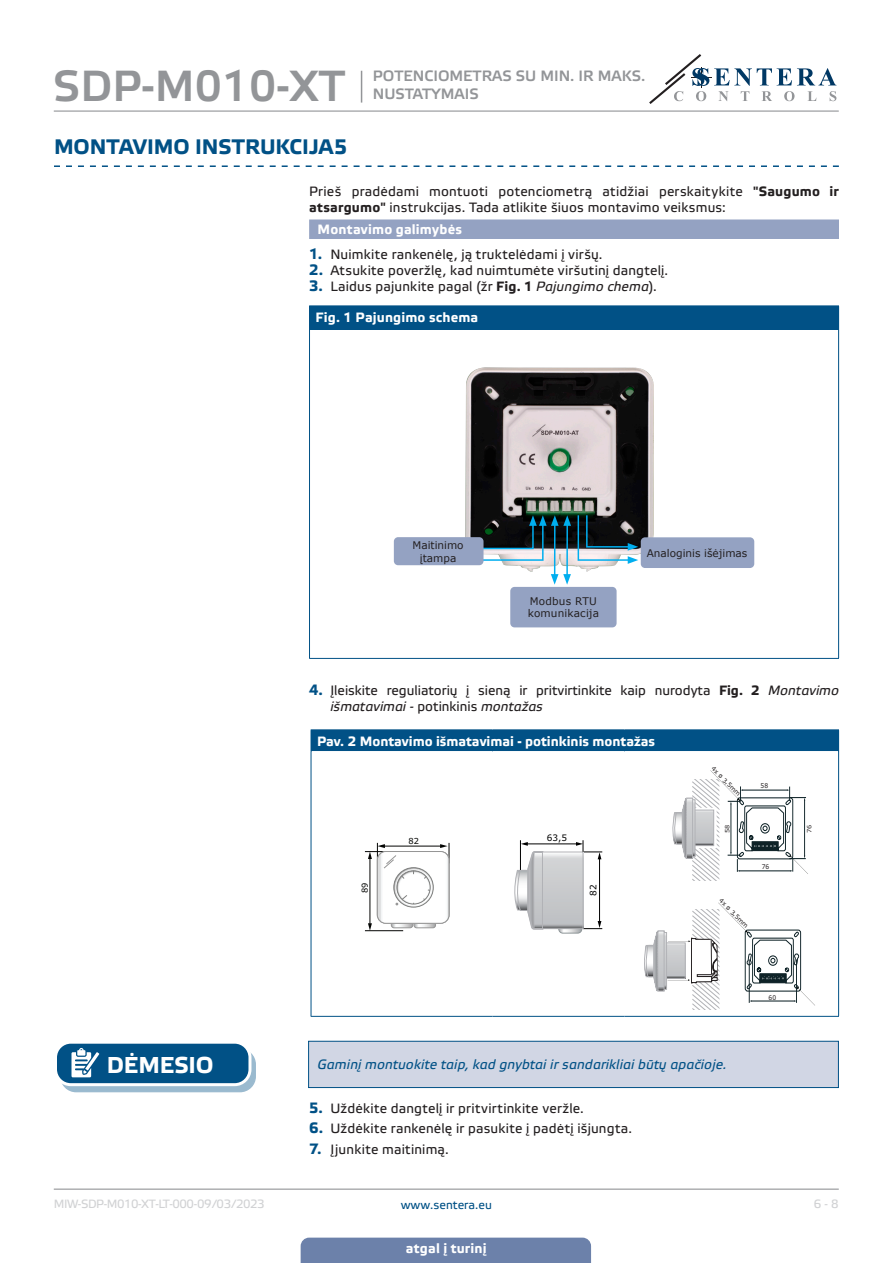
<style>
.page{position:relative;width:893px;height:1263px;background:#fff}
.page>*{position:absolute;margin:0;border:0;box-sizing:border-box;transform-origin:0 0}
.t1{font:43.5px "Etelka Medium Pro";color:#939598}
.t2{font:700 22.95px "Etelka Text Pro";letter-spacing:-.005em;color:#fff}
.t3{font:700 21px "Etelka Text Pro";letter-spacing:-.005em;color:#015186}
.t4{font:15px/18px "Etelka Medium Pro";color:#939598}
.body{font:13.5px/16.2px "Etelka Text Pro";letter-spacing:.015em;color:#231f20}
.attention{font:italic 13.5px "Etelka Text Pro";letter-spacing:.01em;color:#015186}
.head-table{font:700 13.5px "Etelka Text Pro";color:#fff}
.table_text{font:700 13.5px "Etelka Text Pro";letter-spacing:.015em;color:#fff}
.Number-roman{font:700 13.5px "Etelka Text Pro";letter-spacing:.01em;color:#fff}
.t5{font:12px "Etelka Text Pro";letter-spacing:-.035em;color:#d1d2d4}
.t6{font:12px "Etelka Text Pro";color:#015186}
.table_text-2{font:10.5px/12.6px "Verdana";color:#231f20;text-align:center}
.table_text-3{font:10.5px "Verdana";letter-spacing:.02em;color:#231f20}
.t7{font:9px "Verdana";color:#000}
.t8{font:8.25px "Verdana";color:#040503}
.t9{font:6.6px "Verdana";color:#231f20;scale:.91 1}
.t10{font:6.3px "Verdana";color:#231f20}
.t11{font:6px "Verdana";color:#231f20;scale:1.1 1}
.s1{font-weight:700}
.s2{font-weight:700;font-size:15px;color:#015186}
.s3{font-style:italic}
</style>
<div class="page">
<hr style="left:54px;top:111px;width:785px;height:1px;background:#939598">
<hr style="left:54px;top:1188px;width:785px;height:2px;background:#939598">
<svg style="left:649px;top:54px;width:187px;height:50px"></svg>
<div style="left:301px;top:1237px;width:290px;height:26px;background:#6c81aa"></div>
<hr style="left:361px;top:71px;width:1px;height:32px;background:#939598">
<svg style="left:54px;top:165px;width:785px;height:2px"></svg>
<div style="left:309px;top:219px;width:530px;height:20px;background:#94a2c2"></div>
<div style="left:309px;top:306px;width:530px;height:23px;background:#015186"></div>
<hr style="left:309px;top:305px;width:530px;height:1px;background:#015186">
<hr style="left:309px;top:329px;width:1px;height:329px;background:#015186">
<hr style="left:838px;top:329px;width:1px;height:329px;background:#015186">
<hr style="left:309px;top:658px;width:530px;height:1px;background:#015186">
<img style="left:466px;top:367px;width:187px;height:205px">
<div style="left:394px;top:537px;width:89px;height:28px;background:#94a2c2;border-radius:4px"></div>
<div style="left:641px;top:537px;width:113px;height:31px;background:#94a2c2;border-radius:4px"></div>
<svg style="left:577px;top:514px;width:61px;height:50px;background:#4d5d65"></svg>
<div style="left:510px;top:587px;width:107px;height:40px;background:#94a2c2;border-radius:4px"></div>
<hr style="left:554px;top:523px;width:2px;height:53px;background:#00aeef">
<hr style="left:566px;top:523px;width:2px;height:53px;background:#00aeef">
<svg style="left:447px;top:515px;width:124px;height:46px"></svg>
<svg style="left:551px;top:574px;width:20px;height:11px"></svg>
<div style="left:311px;top:730px;width:528px;height:21px;background:#015186"></div>
<hr style="left:311px;top:729px;width:182px;height:1px;background:#015186">
<hr style="left:493px;top:729px;width:132px;height:1px;background:#015186">
<hr style="left:625px;top:729px;width:214px;height:1px;background:#015186">
<hr style="left:311px;top:751px;width:1px;height:265px;background:#015186">
<hr style="left:838px;top:751px;width:1px;height:265px;background:#015186">
<hr style="left:311px;top:1016px;width:182px;height:1px;background:#015186">
<hr style="left:493px;top:1016px;width:132px;height:1px;background:#015186">
<hr style="left:625px;top:1016px;width:214px;height:1px;background:#015186">
<hr style="left:365px;top:931px;width:38px;height:1px;background:#c9cac9">
<svg style="left:365px;top:843px;width:85px;height:88px"></svg>
<div style="left:558px;top:924px;width:24px;height:9px;border:1px solid #8e9698;border-radius:4px"></div>
<hr style="left:520px;top:840px;width:1px;height:50px;background:#000">
<hr style="left:526px;top:843px;width:51px;height:1px;background:#000">
<hr style="left:599px;top:858px;width:1px;height:64px;background:#000">
<svg style="left:559px;top:921px;width:43px;height:12px"></svg>
<svg style="left:576px;top:840px;width:26px;height:19px"></svg>
<svg style="left:514px;top:842px;width:30px;height:88px"></svg>
<svg style="left:544px;top:853px;width:37px;height:74px;background:#c8cacc"></svg>
<div style="left:542px;top:851px;width:41px;height:78px;border:1px solid #b1b2b6"></div>
<svg style="left:644px;top:903px;width:171px;height:107px"></svg>
<svg style="left:672px;top:770px;width:136px;height:111px"></svg>
<div style="left:309px;top:1041px;width:529px;height:46px;background:#d1d6e4"></div>
<div style="left:308px;top:1041px;width:531px;height:47px;border:1px solid #015186"></div>
<svg style="left:61px;top:1049px;width:194px;height:43px"></svg>
<div style="left:60px;top:1048px;width:196px;height:44px;border:1px solid #015186;border-radius:15px"></div>
<div style="left:56px;top:1042px;width:194px;height:43px;background:#015186;border-radius:15px"></div>
<div style="left:54px;top:1041px;width:197px;height:45px;border:3px solid #fff;border-radius:15px"></div>
<svg style="left:71px;top:1048px;width:34px;height:37px"></svg>
<h1 class="t1" style="left:53px;top:62px;width:294px">SDP-M010-XT</h1>
<p class="t4" style="left:373px;top:67px;width:274px">POTENCIOMETRAS SU MIN. IR MAKS.<br>NUSTATYMAIS</p>
<p class="t3" style="left:54px;top:134px;width:295px">MONTAVIMO INSTRUKCIJA5</p>
<p class="body" style="left:309px;top:184px;width:531px">Prieš pradėdami montuoti potenciometrą atidžiai perskaitykite <span class="s1">"Saugumo ir atsargumo"</span> instrukcijas. Tada atlikite šiuos montavimo veiksmus:</p>
<p class="Number-roman" style="left:318px;top:221px;width:146px">Montavimo galimybės</p>
<p class="body" style="left:309px;top:247px;width:295px"><span class="s2">1.</span> Nuimkite rankenėlę, ją truktelėdami į viršų.</p>
<p class="body" style="left:309px;top:263px;width:361px"><span class="s2">2.</span> Atsukite poveržlę, kad nuimtumėte viršutinį dangtelį.</p>
<p class="body" style="left:309px;top:279px;width:349px"><span class="s2">3.</span> Laidus pajunkite pagal (žr <span class="s1">Fig. 1</span> <span class="s3">Pajungimo chema</span>).</p>
<p class="table_text" style="left:315px;top:308px;width:164px">Fig. 1 Pajungimo schema</p>
<p class="table_text-2" style="left:412px;top:539px;width:53px">Maitinimo įtampa</p>
<p class="table_text-2" style="left:647px;top:546px;width:102px">Analoginis išėjimas</p>
<p class="table_text-3" style="left:530px;top:594px;width:69px">Modbus RTU</p>
<p class="table_text-2" style="left:528px;top:607px;width:73px">komunikacija</p>
<p class="body" style="left:330px;top:682px;width:510px;text-indent:-21px"><span class="s2">4.</span> Įleiskite reguliatorių į sieną ir pritvirtinkite kaip nurodyta <span class="s1">Fig. 2</span> <span class="s3">Montavimo išmatavimai -</span> potinkinis <span class="s3">montažas</span></p>
<p class="head-table" style="left:317px;top:732px;width:339px">Pav. 2 Montavimo išmatavimai - potinkinis montažas</p>
<p class="t8" style="left:359px;top:893px;width:12px;rotate:-90deg">89</p>
<p class="t8" style="left:408px;top:835px;width:12px">82</p>
<p class="t7" style="left:547px;top:832px;width:22px">63,5</p>
<p class="t7" style="left:587px;top:896px;width:13px;rotate:-90deg">82</p>
<p class="t10" style="left:716px;top:765px;width:40px;rotate:45deg">4x ø 3,5mm</p>
<p class="t11" style="left:723px;top:833px;width:9px;rotate:-90deg">58</p>
<p class="t10" style="left:723px;top:897px;width:40px;rotate:45deg">4x ø 3,5mm</p>
<p class="t9" style="left:760px;top:781px;width:10px">58</p>
<p class="t9" style="left:762px;top:862px;width:10px">76</p>
<p class="t2" style="left:107px;top:1050px;width:108px">DĖMESIO</p>
<p class="attention" style="left:317px;top:1057px;width:411px">Gaminį montuokite taip, kad gnybtai ir sandarikliai būtų apačioje.</p>
<p class="body" style="left:309px;top:1101px;width:276px"><span class="s2">5.</span> Uždėkite dangtelį ir pritvirtinkite veržle.</p>
<p class="body" style="left:309px;top:1121px;width:324px"><span class="s2">6.</span> Uždėkite rankenėlę ir pasukite į padėtį išjungta.</p>
<p class="body" style="left:309px;top:1142px;width:141px"><span class="s2">7.</span> Įjunkite maitinimą.</p>
<p class="t9" style="left:769px;top:993px;width:10px">60</p>
<p class="t11" style="left:805px;top:833px;width:9px;rotate:-90deg">76</p>
<p class="t5" style="left:54px;top:1197px;width:212px">MIW-SDP-M010-XT-LT-000 - 09 / 03 / 2023</p>
<p class="t6" style="left:401px;top:1198px;width:93px">www.sentera.eu</p>
<p class="t5" style="left:814px;top:1197px;width:27px">6 - 8</p>
<p class="head-table" style="left:406px;top:1239px;width:82px">atgal į turinį</p>
</div>
